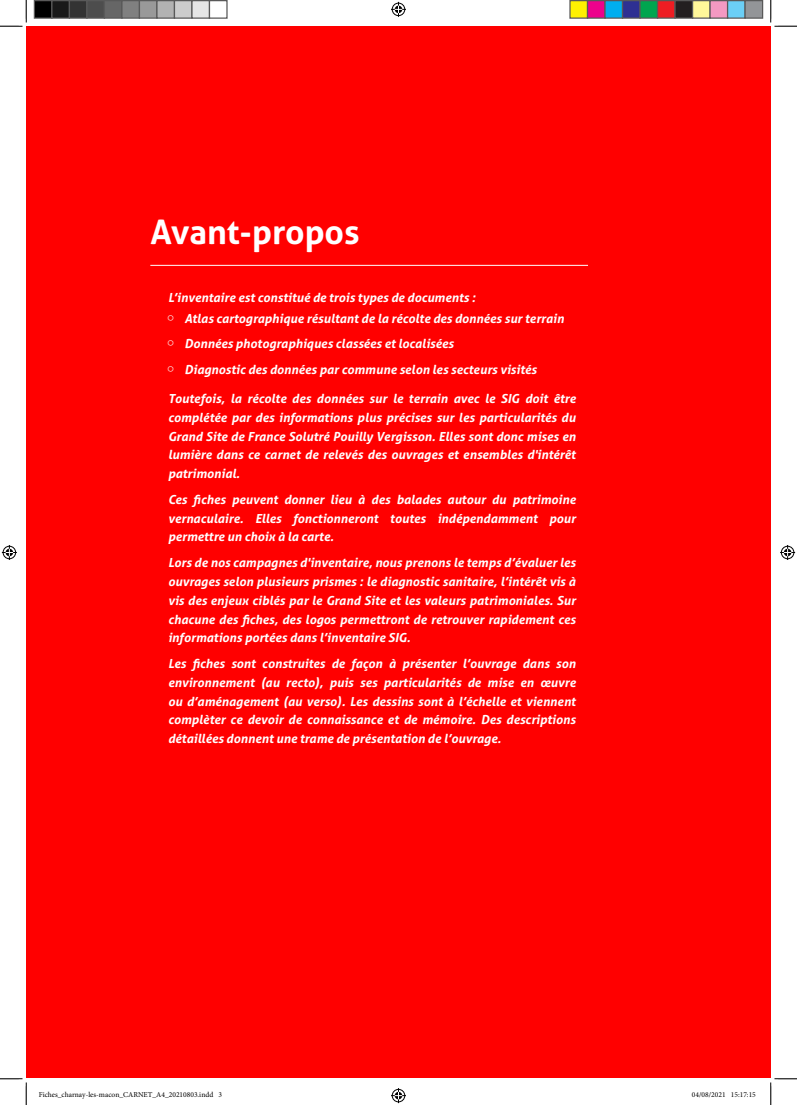
<style>
.page{position:relative;width:797px;height:1105px;background:#fff}
.page>*{position:absolute;margin:0;border:0;box-sizing:border-box;transform-origin:0 0}
.t1{font:700 33.75px "Aller";color:#fff}
.t2{font:italic 700 12.5px/18.8px "Aller";color:#fff;text-align:justify}
.t3{font:7.5px "Minion Pro";color:#000}
</style>
<div class="page">
<div style="left:26px;top:26px;width:744px;height:1052px;background:#f00"></div>
<hr style="left:150px;top:265px;width:438px;height:1px;background:#fff">
<svg style="left:0;top:0;width:27px;height:27px"></svg>
<svg style="left:0;top:1078px;width:27px;height:27px"></svg>
<svg style="left:770px;top:0;width:27px;height:27px"></svg>
<svg style="left:770px;top:1078px;width:27px;height:27px"></svg>
<svg style="left:391px;top:2px;width:15px;height:15px"></svg>
<svg style="left:391px;top:1088px;width:15px;height:15px"></svg>
<svg style="left:2px;top:545px;width:15px;height:15px"></svg>
<svg style="left:780px;top:545px;width:15px;height:15px"></svg>
<div style="left:34px;top:1px;width:18px;height:17px;background:#000"></div>
<div style="left:34px;top:0;width:19px;height:19px;border:1px solid #595959"></div>
<div style="left:52px;top:1px;width:17px;height:17px;background:#191919"></div>
<div style="left:51px;top:0;width:19px;height:19px;border:1px solid #595959"></div>
<div style="left:69px;top:1px;width:18px;height:17px;background:#333"></div>
<div style="left:69px;top:0;width:19px;height:19px;border:1px solid #595959"></div>
<div style="left:87px;top:1px;width:17px;height:17px;background:#4d4d4d"></div>
<div style="left:86px;top:0;width:19px;height:19px;border:1px solid #595959"></div>
<div style="left:104px;top:1px;width:18px;height:17px;background:#666"></div>
<div style="left:104px;top:0;width:19px;height:19px;border:1px solid #595959"></div>
<div style="left:122px;top:1px;width:17px;height:17px;background:#808080"></div>
<div style="left:121px;top:0;width:19px;height:19px;border:1px solid #595959"></div>
<div style="left:139px;top:1px;width:18px;height:17px;background:#999"></div>
<div style="left:139px;top:0;width:19px;height:19px;border:1px solid #595959"></div>
<div style="left:157px;top:1px;width:17px;height:17px;background:#b2b2b2"></div>
<div style="left:156px;top:0;width:19px;height:19px;border:1px solid #595959"></div>
<div style="left:174px;top:1px;width:18px;height:17px;background:#ccc"></div>
<div style="left:174px;top:0;width:19px;height:19px;border:1px solid #595959"></div>
<div style="left:192px;top:1px;width:17px;height:17px;background:#e5e5e5"></div>
<div style="left:191px;top:0;width:19px;height:19px;border:1px solid #595959"></div>
<div style="left:209px;top:0;width:19px;height:19px;border:1px solid #595959"></div>
<div style="left:570px;top:1px;width:17px;height:17px;background:#fff101"></div>
<div style="left:569px;top:0;width:19px;height:19px;border:1px solid #595959"></div>
<div style="left:587px;top:1px;width:18px;height:17px;background:#ed028c"></div>
<div style="left:587px;top:0;width:18px;height:19px;border:1px solid #595959"></div>
<div style="left:605px;top:1px;width:17px;height:17px;background:#00aeef"></div>
<div style="left:604px;top:0;width:19px;height:19px;border:1px solid #595959"></div>
<div style="left:622px;top:1px;width:18px;height:17px;background:#2e3092"></div>
<div style="left:622px;top:0;width:18px;height:19px;border:1px solid #595959"></div>
<div style="left:640px;top:1px;width:17px;height:17px;background:#00a54f"></div>
<div style="left:639px;top:0;width:19px;height:19px;border:1px solid #595959"></div>
<div style="left:657px;top:1px;width:18px;height:17px;background:#ee1d23"></div>
<div style="left:657px;top:0;width:18px;height:19px;border:1px solid #595959"></div>
<div style="left:675px;top:1px;width:17px;height:17px;background:#231f20"></div>
<div style="left:674px;top:0;width:19px;height:19px;border:1px solid #595959"></div>
<div style="left:692px;top:1px;width:18px;height:17px;background:#fff79a"></div>
<div style="left:692px;top:0;width:18px;height:19px;border:1px solid #595959"></div>
<div style="left:710px;top:1px;width:17px;height:17px;background:#f499c2"></div>
<div style="left:709px;top:0;width:19px;height:19px;border:1px solid #595959"></div>
<div style="left:727px;top:1px;width:18px;height:17px;background:#6bcff6"></div>
<div style="left:727px;top:0;width:18px;height:19px;border:1px solid #595959"></div>
<div style="left:745px;top:1px;width:17px;height:17px;background:#939598"></div>
<div style="left:744px;top:0;width:19px;height:19px;border:1px solid #595959"></div>
<h1 class="t1" style="left:150px;top:219px;width:211px">Avant-propos</h1>
<p class="t2" style="left:184px;top:288px;width:381px;line-height:21px;text-indent:-16px">L’inventaire est constitué de trois types de documents :<br>Atlas cartographique résultant de la récolte des données sur terrain</p>
<p class="t2" style="left:184px;top:332px;width:354px;line-height:25.9px">Données photographiques classées et localisées<br>Diagnostic des données par commune selon les secteurs visités</p>
<p class="t2" style="left:168px;top:390px;width:409px">Toutefois, la récolte des données sur le terrain avec le SIG doit être complétée par des informations plus précises sur les particularités du Grand Site de France Solutré Pouilly Vergisson. Elles sont donc mises en lumière dans ce carnet de relevés des ouvrages et ensembles d'intérêt patrimonial.</p>
<p class="t2" style="left:168px;top:490px;width:409px">Ces fiches peuvent donner lieu à des balades autour du patrimoine vernaculaire. Elles fonctionneront toutes indépendamment pour permettre un choix à la carte.</p>
<p class="t2" style="left:168px;top:555px;width:409px">Lors de nos campagnes d'inventaire, nous prenons le temps d’évaluer les ouvrages selon plusieurs prismes : le diagnostic sanitaire, l’intérêt vis à vis des enjeux ciblés par le Grand Site et les valeurs patrimoniales. Sur chacune des fiches, des logos permettront de retrouver rapidement ces informations portées dans l’inventaire SIG.</p>
<p class="t2" style="left:168px;top:654px;width:409px">Les fiches sont construites de façon à présenter l’ouvrage dans son environnement (au recto), puis ses particularités de mise en œuvre ou d’aménagement (au verso). Les dessins sont à l’échelle et viennent complèter ce devoir de connaissance et de mémoire. Des descriptions détaillées donnent une trame de présentation de l’ouvrage.</p>
<p class="t3" style="left:39px;top:1092px;width:185px">Fiches_charnay-les-macon_CARNET_A4_20210803.indd 3</p>
<p class="t3" style="left:692px;top:1092px;width:65px">04/08/2021 15:17:15</p>
</div>
